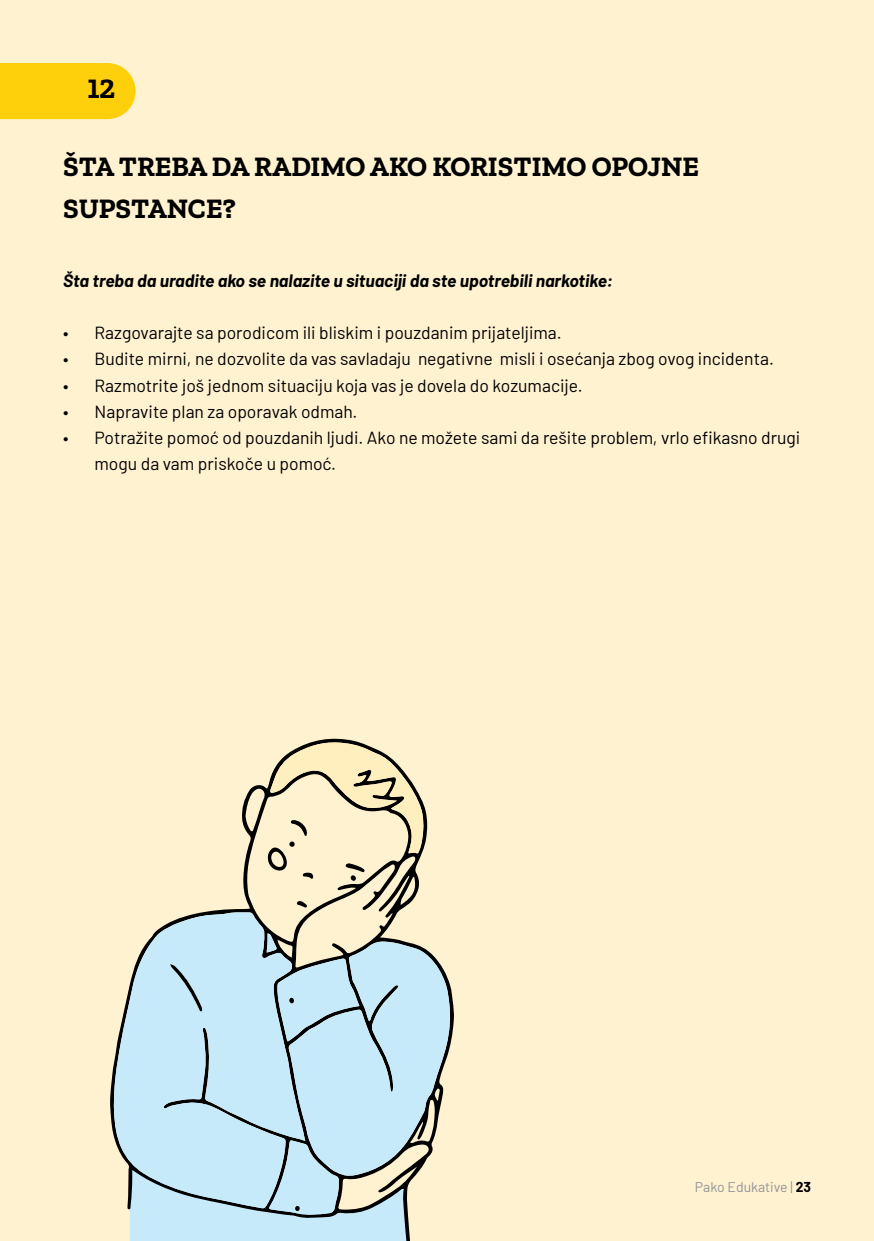
<style>
.page{position:relative;width:874px;height:1241px;background:#fff}
.page>*{position:absolute;margin:0;border:0;box-sizing:border-box;transform-origin:0 0}
.t1{font:700 28px/42px "Zilla Slab";color:#000}
.t2{font:17.5px/26.2px "Barlow";color:#000}
.t3{font:italic 700 17.5px "Barlow";color:#000}
.t4{font:14px "Barlow";color:#939598}
.s1{font-weight:700;color:#000}
</style>
<div class="page">
<div style="left:0;top:0;width:873px;height:1240px;background:#fff2d1"></div>
<div style="left:0;top:63px;width:135px;height:56px;background:#fecf0b"></div>
<svg style="left:110px;top:738px;width:344px;height:485px"></svg>
<svg style="left:114px;top:911px;width:191px;height:297px"></svg>
<svg style="left:297px;top:900px;width:10px;height:7px"></svg>
<svg style="left:268px;top:741px;width:156px;height:139px"></svg>
<svg style="left:130px;top:933px;width:320px;height:307px;background:#bedae5"></svg>
<h1 class="t1" style="left:88px;top:68px;width:29px">12</h1>
<h1 class="t1" style="left:63px;top:146px;width:637px">ŠTA TREBA DA RADIMO AKO KORISTIMO OPOJNE<br>SUPSTANCE?</h1>
<p class="t3" style="left:63px;top:267px;width:551px">Šta treba da uradite ako se nalazite u situaciji da ste upotrebili narkotike:</p>
<p class="t2" style="left:63px;top:318px;width:500px">• Razgovarajte sa porodicom ili bliskim i pouzdanim prijateljima.</p>
<p class="t2" style="left:63px;top:344px;width:712px">• Budite mirni, ne dozvolite da vas savladaju negativne misli i osećanja zbog ovog incidenta.</p>
<p class="t2" style="left:63px;top:371px;width:521px">• Razmotrite još jednom situaciju koja vas je dovela do kozumacije.</p>
<p class="t2" style="left:63px;top:397px;width:296px">• Napravite plan za oporavak odmah.</p>
<p class="t2" style="left:94px;top:423px;width:707px;text-indent:-32px">• Potražite pomoć od pouzdanih ljudi. Ako ne možete sami da rešite problem, vrlo efikasno drugi mogu da vam priskoče u pomoć.</p>
<p class="t4" style="left:694px;top:1176px;width:117px">Pako Edukative | <span class="s1">23</span></p>
</div>
